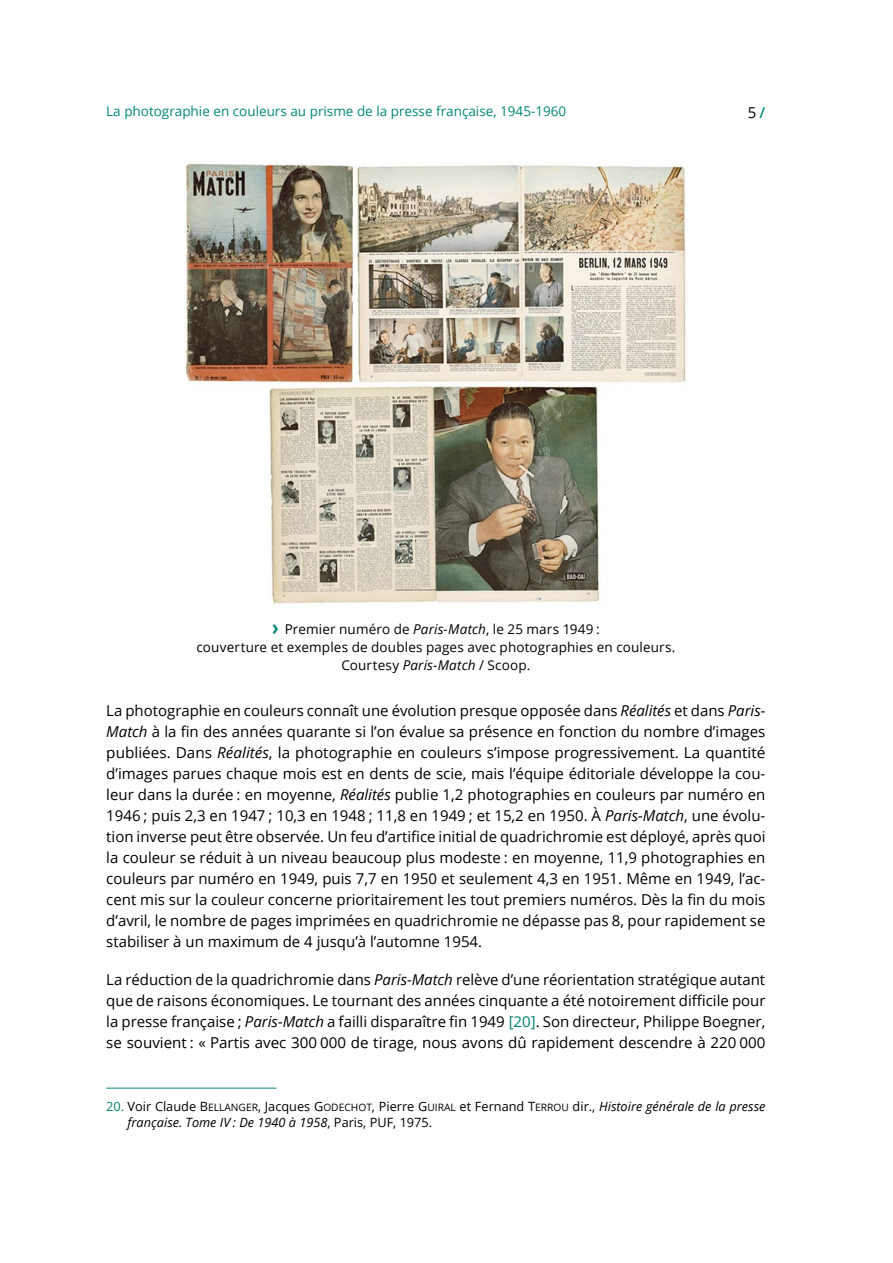
<style>
.page{position:relative;width:893px;height:1263px;background:#fff}
.page>*{position:absolute;margin:0;border:0;box-sizing:border-box;transform-origin:0 0}
.t1{font:15px/21px "Open Sans";color:#000;text-align:justify}
.t2{font:13.5px/18px "Open Sans";letter-spacing:.01em;color:#000;text-align:center}
.t3{font:13.5px "Open Sans";color:#00897a}
.t4{font:12.75px/16.2px "Open Sans";color:#000}
.s1{font-weight:600;color:#00897a}
.s2{font-weight:700;font-size:21.6px;color:#00897a}
.s3{font-style:italic}
.s4{color:#00806d}
.s5{font-family:"Open Sans SC800"}
.s6{font-family:"Open Sans SC800";font-size:10.2px}
</style>
<div class="page">
<img style="left:185px;top:163px;width:501px;height:441px">
<hr style="left:106px;top:1088px;width:170px;height:1px;background:#00897a">
<p class="t3" style="left:106px;top:102px;width:461px">La photographie en couleurs au prisme de la presse française, 1945-1960</p>
<p class="t1" style="left:748px;top:101px;width:19px">5<span class="s1">/</span></p>
<p class="t2" style="left:196px;top:619px;width:480px"><span class="s2">›</span> Premier numéro de <span class="s3">Paris-Match</span>, le 25 mars 1949 :<br>couverture et exemples de doubles pages avec photographies en couleurs.<br>Courtesy <span class="s3">Paris-Match</span> / Scoop.</p>
<p class="t1" style="left:106px;top:700px;width:661px">La photographie en couleurs connaît une évolution presque opposée dans <span class="s3">Réalités</span> et dans <span class="s3">Paris-Match</span> à la fin des années quarante si l’on évalue sa présence en fonction du nombre d’images publiées. Dans <span class="s3">Réalités</span>, la photographie en couleurs s’impose progressivement. La quantité d’images parues chaque mois est en dents de scie, mais l’équipe éditoriale développe la cou&shy;leur dans la durée : en moyenne, <span class="s3">Réalités</span> publie 1,2 photographies en couleurs par numéro en 1946 ; puis 2,3 en 1947 ; 10,3 en 1948 ; 11,8 en 1949 ; et 15,2 en 1950. À <span class="s3">Paris-Match</span>, une évolu&shy;tion inverse peut être observée. Un feu d’artifice initial de quadrichromie est déployé, après quoi la couleur se réduit à un niveau beaucoup plus modeste : en moyenne, 11,9 photographies en couleurs par numéro en 1949, puis 7,7 en 1950 et seulement 4,3 en 1951. Même en 1949, l’ac&shy;cent mis sur la couleur concerne prioritairement les tout premiers numéros. Dès la fin du mois d’avril, le nombre de pages imprimées en quadrichromie ne dépasse pas 8, pour rapidement se stabiliser à un maximum de 4 jusqu’à l’automne 1954.</p>
<p class="t1" style="left:106px;top:969px;width:661px">La réduction de la quadrichromie dans <span class="s3">Paris-Match</span> relève d’une réorientation stratégique autant que de raisons économiques. Le tournant des années cinquante a été notoirement difficile pour la presse française ; <span class="s3">Paris-Match</span> a failli disparaître fin 1949 <span class="s4">[20]</span>. Son directeur, Philippe Boegner, se souvient : « Partis avec 300 000 de tirage, nous avons dû rapidement descendre à 220 000</p>
<p class="t4" style="left:128px;top:1098px;width:639px;text-indent:-21px"><span class="s4">20.</span> Voir Claude <span class="s5">B</span><span class="s6">ELLANGER</span>, Jacques <span class="s5">G</span> <span class="s6">ODECH OT</span>, Pierre <span class="s5">G</span> <span class="s6">UIRAL</span> et Fernand <span class="s5">T</span><span class="s6">ERROU</span> dir., <span class="s3">Histoire générale de la presse française. Tome IV : De 1940 à 1958</span>, Paris, PUF, 1975.</p>
</div>
